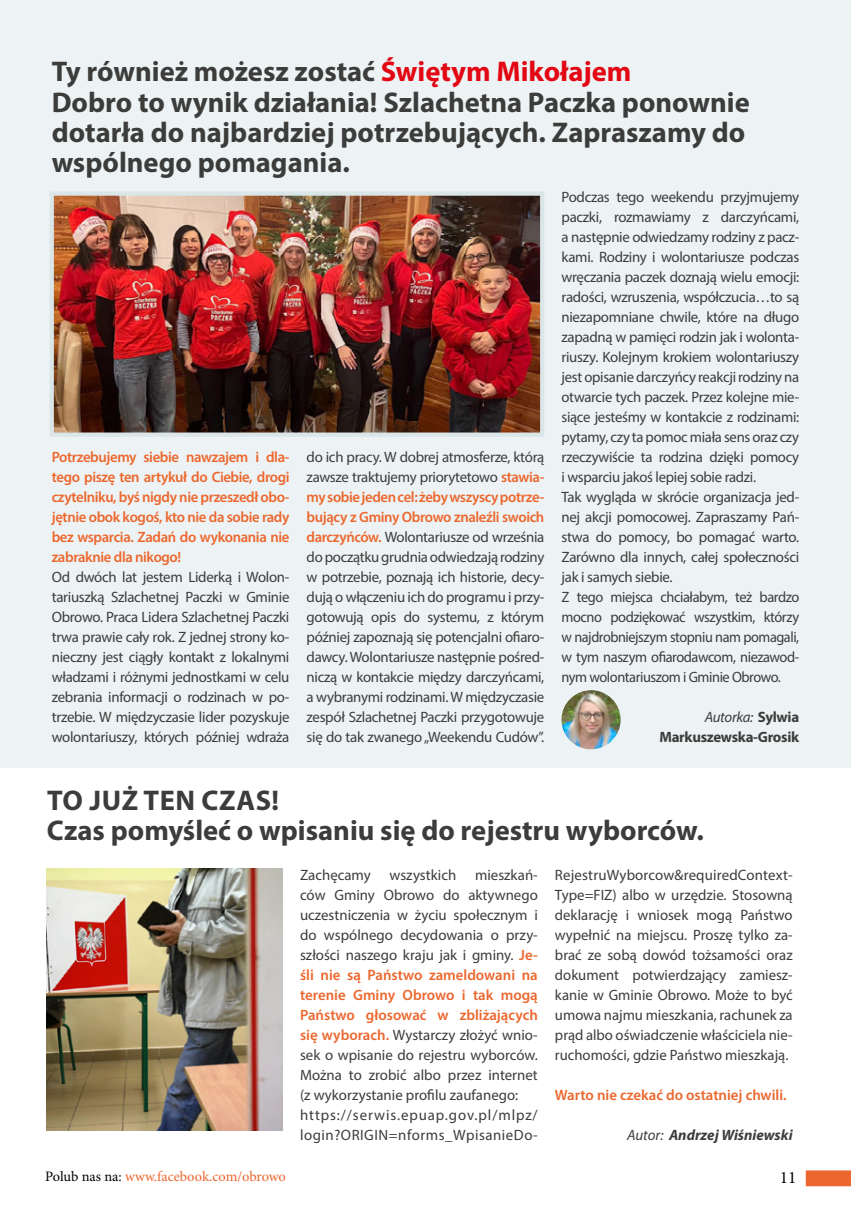
<style>
.page{position:relative;width:851px;height:1205px;background:#fff}
.page>*{position:absolute;margin:0;border:0;box-sizing:border-box;transform-origin:0 0}
.t1{font:700 28.5px/30.2px "Myriad Pro";color:#3c3c3b}
.t2{font:17.25px "Minion Pro";color:#000}
.t3{font:15px/20px "Myriad Pro";letter-spacing:-.02em;color:#3c3c3b;text-align:justify}
.t4{font:15px/20px "Myriad Pro";color:#3c3c3b}
.t5{font:600 15px/20px "Myriad Pro";letter-spacing:-.025em;color:#ec672e;text-align:justify}
.t6{font:700 15px/20px "Myriad Pro";letter-spacing:-.02em;color:#3c3c3b;text-align:right}
.t7{font:600 15px "Myriad Pro";color:#ec672e}
.t8{font:italic 700 15px "Myriad Pro";color:#3c3c3b}
.t9{font:14.38px "Minion Pro";letter-spacing:-.005em;color:#ec672e}
.s1{color:#e30613}
.s2{font-weight:600;color:#ec672e}
.s3{font-weight:400;font-style:italic}
.s4{font-weight:400}
.s5{color:#000}
</style>
<div class="page">
<div style="left:0;top:0;width:850px;height:767px;background:#edf3f4"></div>
<img style="left:55px;top:196px;width:484px;height:236px">
<div style="left:50px;top:191px;width:494px;height:246px;border:4px solid #dbe6e8"></div>
<img style="left:561px;top:690px;width:59px;height:59px;border-radius:30px">
<img style="left:46px;top:869px;width:237px;height:261px">
<div style="left:805px;top:1170px;width:45px;height:16px;background:#ec672e"></div>
<h1 class="t1" style="left:52px;top:56px;width:699px">Ty również możesz zostać <span class="s1">Świętym Mikołajem<br></span>Dobro to wynik działania! Szlachetna Paczka ponownie dotarła do najbardziej potrzebujących. Zapraszamy do wspólnego pomagania.</h1>
<p class="t5" style="left:52px;top:447px;width:239px">Potrzebujemy siebie nawzajem i dla&shy;tego piszę ten artykuł do Ciebie, drogi czytelniku, byś nigdy nie przeszedł obo&shy;jętnie obok kogoś, kto nie da sobie rady bez wsparcia. Zadań do wykonania nie zabraknie dla nikogo!</p>
<p class="t3" style="left:52px;top:567px;width:239px">Od dwóch lat jestem Liderką i Wolon&shy;tariuszką Szlachetnej Paczki w Gminie Obrowo. Praca Lidera Szlachetnej Paczki trwa prawie cały rok. Z jednej strony ko&shy;nieczny jest ciągły kontakt z lokalnymi władzami i różnymi jednostkami w celu zebrania informacji o rodzinach w po&shy;trzebie. W międzyczasie lider pozyskuje wolontariuszy, których później wdraża</p>
<p class="t3" style="left:306px;top:447px;width:239px">do ich pracy. W dobrej atmosferze, którą zawsze traktujemy priorytetowo <span class="s2">stawia&shy;my sobie jeden cel: żeby wszyscy potrze&shy;bujący z Gminy Obrowo znaleźli swoich darczyńców.</span> Wolontariusze od września do początku grudnia odwiedzają rodziny w potrzebie, poznają ich historie, decy&shy;dują o włączeniu ich do programu i przy&shy;gotowują opis do systemu, z którym później zapoznają się potencjalni ofiaro&shy;dawcy. Wolontariusze następnie pośred&shy;niczą w kontakcie między darczyńcami, a wybranymi rodzinami. W międzyczasie zespół Szlachetnej Paczki przygotowuje się do tak zwanego „Weekendu Cudów”.</p>
<p class="t3" style="left:561px;top:186px;width:239px;text-align:left">Podczas tego weekendu przyjmujemy paczki, rozmawiamy z darczyńcami, a następnie odwiedzamy rodziny z pacz&shy;kami. Rodziny i wolontariusze podczas wręczania paczek doznają wielu emocji: radości, wzruszenia, współczucia…to są niezapomniane chwile, które na długo zapadną w pamięci rodzin jak i wolonta&shy;riuszy. Kolejnym krokiem wolontariuszy jest opisanie darczyńcy reakcji rodziny na otwarcie tych paczek. Przez kolejne mie&shy;siące jesteśmy w kontakcie z rodzinami: pytamy, czy ta pomoc miała sens oraz czy rzeczywiście ta rodzina dzięki pomocy i wsparciu jakoś lepiej sobie radzi.<br>Tak wygląda w skrócie organizacja jed&shy;nej akcji pomocowej. Zapraszamy Pań&shy;stwa do pomocy, bo pomagać warto.<br>Zarówno dla innych, całej społeczności jak i samych siebie.<br>Z tego miejsca chciałabym, też bardzo mocno podziękować wszystkim, którzy w najdrobniejszym stopniu nam pomagali, w tym naszym ofiarodawcom, niezawod&shy;nym wolontariuszom i Gminie Obrowo.</p>
<p class="t6" style="left:659px;top:706px;width:141px"><span class="s3">Autorka:</span> Sylwia<br>Markuszewska-Grosik</p>
<h1 class="t1" style="left:47px;top:784px;width:658px">To już ten czas!<br>Czas pomyśleć o wpisaniu się do rejestru wyborców.</h1>
<p class="t4" style="left:300px;top:865px;width:239px">Zachęcamy wszystkich mieszkań&shy;ców Gminy Obrowo do aktywnego uczestniczenia w życiu społecznym i do wspólnego decydowania o przy&shy;szłości naszego kraju jak i gminy. <span class="s2">Je&shy;śli nie są Państwo zameldowani na terenie Gminy Obrowo i tak mogą Państwo głosować w zbliżających się wyborach.</span> Wystarczy złożyć wnio&shy;sek o wpisanie do rejestru wyborców.<br>Można to zrobić albo przez internet (z wykorzystanie profilu zaufanego: https://serwis.epuap.gov.pl/mlpz/ login?ORIGIN=nforms_WpisanieDo-</p>
<p class="t3" style="left:555px;top:865px;width:239px">RejestruWyborcow&amp;requiredContext-Type=FIZ) albo w urzędzie. Stosowną deklarację i wniosek mogą Państwo wypełnić na miejscu. Proszę tylko za&shy;brać ze sobą dowód tożsamości oraz dokument potwierdzający zamiesz&shy;kanie w Gminie Obrowo. Może to być umowa najmu mieszkania, rachunek za prąd albo oświadczenie właściciela nie&shy;ruchomości, gdzie Państwo mieszkają.</p>
<p class="t7" style="left:555px;top:1085px;width:233px">Warto nie czekać do ostatniej chwili.</p>
<p class="t8" style="left:627px;top:1125px;width:167px"><span class="s4">Autor:</span> Andrzej Wiśniewski</p>
<p class="t9" style="left:45px;top:1166px;width:242px"><span class="s5">Polub nas na:</span> www.facebook.com/obrowo</p>
<p class="t2" style="left:779px;top:1166px;width:18px">11</p>
</div>
